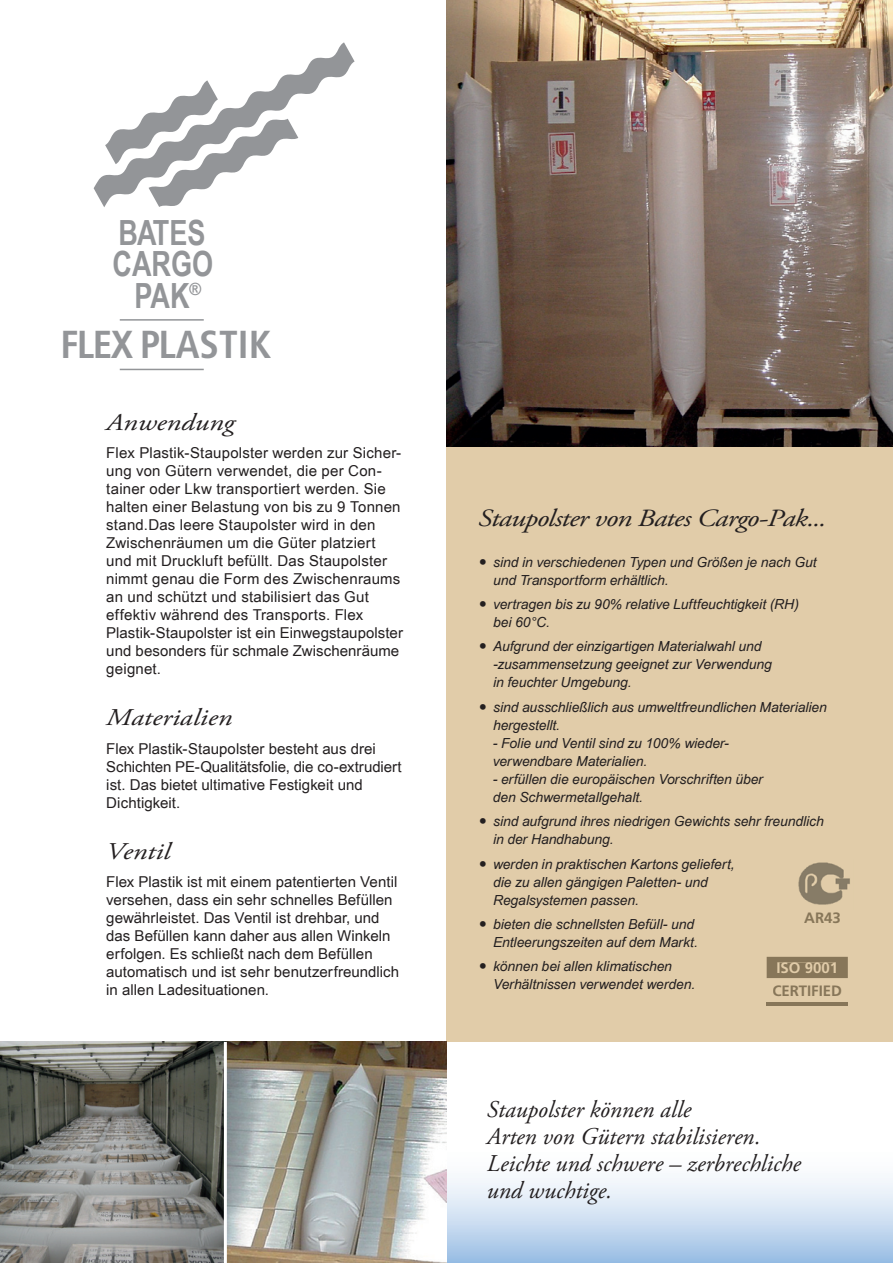
<style>
.page{position:relative;width:893px;height:1263px;background:#fff}
.page>*{position:absolute;margin:0;border:0;box-sizing:border-box;transform-origin:0 0}
.t1{font:700 condensed 39px "Frutiger";letter-spacing:-.01em;color:#939598}
.t2{font:700 34.65px/31.7px "Arial Narrow";color:#939598;text-align:center;scale:.95 1}
.t3{font:italic 24.75px "Adobe Garamond Pro";letter-spacing:-.03em;color:#231f20;scale:1.2 1}
.t4{font:italic 24px/27px "Adobe Garamond Pro";color:#231f20}
.t5{font:italic 24px "Adobe Garamond Pro";color:#231f20;scale:1.2 1}
.t6{font:15px/18px "Arial";letter-spacing:.005em;color:#231f20}
.t7{font:700 15px "Frutiger";color:#877659}
.t8{font:700 15px "Frutiger";color:#e1cca9}
.t9{font:italic 13.8px/18px "Arial";letter-spacing:-.005em;color:#231f20}
.s1{font-size:22.5px}
</style>
<div class="page">
<div style="left:0;top:1144px;width:893px;height:119px;background:linear-gradient(to bottom,#fff,#a3c4e7)"></div>
<div style="left:446px;top:439px;width:447px;height:603px;background:#e1cca9"></div>
<hr style="left:120px;top:319px;width:84px;height:2px;background:#939598">
<hr style="left:120px;top:369px;width:84px;height:1px;background:#939598">
<img style="left:227px;top:1042px;width:219px;height:221px">
<img style="left:0;top:1042px;width:224px;height:221px">
<svg style="left:94px;top:42px;width:261px;height:165px"></svg>
<hr style="left:224px;top:1042px;width:3px;height:221px;background:#fff">
<img style="left:446px;top:0;width:447px;height:446px">
<svg style="left:767px;top:957px;width:81px;height:21px"></svg>
<div style="left:777px;top:963px;width:59px;height:10px;background:#877659"></div>
<hr style="left:767px;top:1002px;width:81px;height:3px;background:#877659">
<img style="left:798px;top:862px;width:52px;height:43px">
<h2 class="t2" style="left:113px;top:216px;width:107px">BATES<br>CARGO<br>PAK<sup>®</sup></h2>
<h1 class="t1" style="left:61px;top:322px;width:212px">FLEX PLASTIK</h1>
<h3 class="t5" style="left:106px;top:408px;width:108px">Anwendung</h3>
<p class="t6" style="left:106px;top:444px;width:298px">Flex Plastik-Staupolster werden zur Sicher&shy;ung von Gütern verwendet, die per Con&shy;tainer oder Lkw transportiert werden. Sie halten einer Belastung von bis zu 9 Tonnen stand.Das leere Staupolster wird in den Zwischenräumen um die Güter platziert und mit Druckluft befüllt. Das Staupolster nimmt genau die Form des Zwischenraums an und schützt und stabilisiert das Gut effektiv während des Transports. Flex Plastik-Staupolster ist ein Einwegstaupolster und besonders für schmale Zwischenräume geignet.</p>
<h3 class="t5" style="left:106px;top:703px;width:106px">Materialien</h3>
<p class="t6" style="left:106px;top:740px;width:297px">Flex Plastik-Staupolster besteht aus drei Schichten PE-Qualitätsfolie, die co-extrudiert ist. Das bietet ultimative Festigkeit und Dichtigkeit.</p>
<h3 class="t5" style="left:106px;top:837px;width:55px">Ventil</h3>
<p class="t6" style="left:106px;top:873px;width:294px">Flex Plastik ist mit einem patentierten Ventil versehen, dass ein sehr schnelles Befüllen gewährleistet. Das Ventil ist drehbar, und das Befüllen kann daher aus allen Winkeln erfolgen. Es schließt nach dem Befüllen automatisch und ist sehr benutzerfreundlich in allen Ladesituationen.</p>
<h3 class="t3" style="left:478px;top:503px;width:292px">Staupolster von Bates Cargo-Pak...</h3>
<p class="t9" style="left:493px;top:553px;width:325px;text-indent:-15px"><span class="s1">•</span> sind in verschiedenen Typen und Größen je nach Gut und Transportform erhältlich.</p>
<p class="t9" style="left:493px;top:595px;width:307px;text-indent:-15px"><span class="s1">•</span> vertragen bis zu 90% relative Luftfeuchtigkeit (RH) bei 60°C.</p>
<p class="t9" style="left:493px;top:638px;width:280px;text-indent:-15px"><span class="s1">•</span> Aufgrund der einzigartigen Materialwahl und -zusammensetzung geeignet zur Verwendung in feuchter Umgebung.</p>
<p class="t9" style="left:493px;top:698px;width:335px;text-indent:-15px"><span class="s1">•</span> sind ausschließlich aus umweltfreundlichen Materialien hergestellt.</p>
<p class="t9" style="left:493px;top:734px;width:238px">- Folie und Ventil sind zu 100% wieder&shy;verwendbare Materialien.</p>
<p class="t9" style="left:493px;top:770px;width:272px">- erfüllen die europäischen Vorschriften über den Schwermetallgehalt.</p>
<p class="t9" style="left:493px;top:812px;width:332px;text-indent:-15px"><span class="s1">•</span> sind aufgrund ihres niedrigen Gewichts sehr freundlich in der Handhabung.</p>
<p class="t9" style="left:493px;top:855px;width:243px;text-indent:-15px"><span class="s1">•</span> werden in praktischen Kartons geliefert, die zu allen gängigen Paletten- und<br>Regalsystemen passen.</p>
<p class="t9" style="left:478px;top:915px;width:221px;text-align:right"><span class="s1">•</span> bieten die schnellsten Befüll- und<br>Entleerungszeiten auf dem Markt.</p>
<p class="t9" style="left:493px;top:958px;width:204px;text-indent:-15px"><span class="s1">•</span> können bei allen klimatischen<br>Verhältnissen verwendet werden.</p>
<p class="t8" style="left:776px;top:959px;width:63px">ISO 9001</p>
<p class="t7" style="left:804px;top:909px;width:38px">AR43</p>
<p class="t7" style="left:772px;top:982px;width:71px">CERTIFIED</p>
<h3 class="t4" style="left:487px;top:1096px;width:315px">Staupolster können alle<br>Arten von Gütern stabilisieren.<br>Leichte und schwere – zerbrechliche und wuchtige.</h3>
</div>
